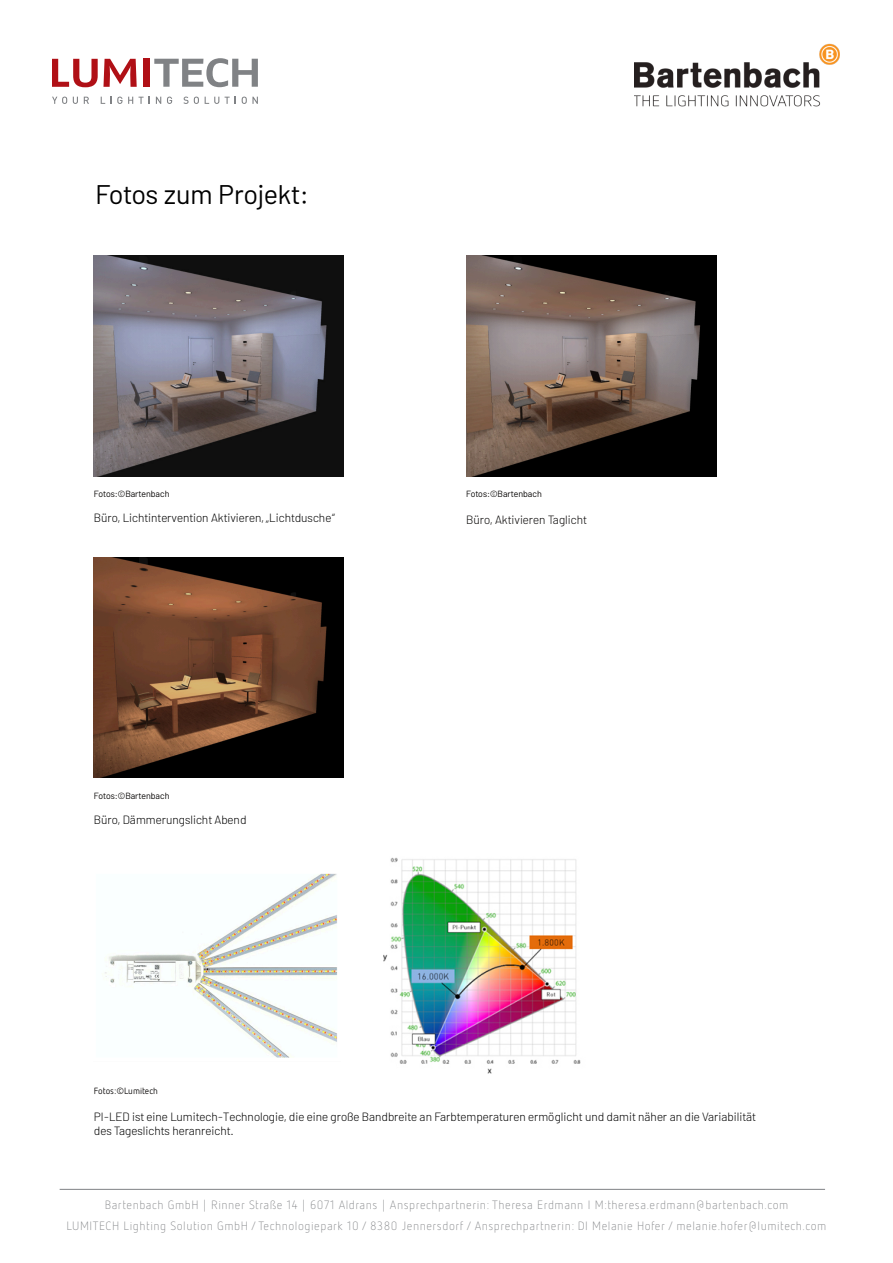
<style>
.page{position:relative;width:893px;height:1263px;background:#fff}
.page>*{position:absolute;margin:0;border:0;box-sizing:border-box;transform-origin:0 0}
.t1{font:27px "Barlow";color:#000}
.t2{font:300 12px "Netto OT";letter-spacing:.045em;color:#808285}
.t3{font:300 12px "Barlow";color:#000}
.t4{font:300 12px "Barlow";color:#070504}
.t5{font:9px "Barlow";color:#070504}
.t6{font:9px "Netto OT";color:#070504}
</style>
<div class="page">
<img style="left:635px;top:43px;width:205px;height:64px">
<hr style="left:60px;top:1189px;width:765px;height:1px;background:#808285">
<svg style="left:52px;top:97px;width:15px;height:7px"></svg>
<svg style="left:73px;top:97px;width:5px;height:7px"></svg>
<svg style="left:84px;top:97px;width:5px;height:7px"></svg>
<svg style="left:101px;top:97px;width:4px;height:7px"></svg>
<svg style="left:111px;top:97px;width:11px;height:7px"></svg>
<svg style="left:128px;top:97px;width:5px;height:7px"></svg>
<svg style="left:139px;top:97px;width:11px;height:7px"></svg>
<svg style="left:156px;top:97px;width:5px;height:7px"></svg>
<svg style="left:167px;top:97px;width:5px;height:7px"></svg>
<svg style="left:183px;top:97px;width:16px;height:7px"></svg>
<svg style="left:205px;top:97px;width:14px;height:7px"></svg>
<svg style="left:225px;top:97px;width:11px;height:7px"></svg>
<svg style="left:242px;top:97px;width:16px;height:7px"></svg>
<svg style="left:154px;top:58px;width:104px;height:29px"></svg>
<div style="left:143px;top:59px;width:6px;height:28px;background:#b01016"></div>
<svg style="left:52px;top:59px;width:85px;height:28px"></svg>
<img style="left:105px;top:873px;width:233px;height:185px">
<img style="left:94px;top:255px;width:250px;height:221px">
<img style="left:94px;top:557px;width:250px;height:221px">
<img style="left:466px;top:255px;width:250px;height:221px">
<img style="left:384px;top:857px;width:197px;height:217px">
<p class="t1" style="left:96px;top:177px;width:215px">Fotos zum Projekt:</p>
<p class="t5" style="left:94px;top:488px;width:77px">Fotos:©Bartenbach</p>
<p class="t3" style="left:94px;top:510px;width:243px">Büro, Lichtintervention Aktivieren, „Lichtdusche“</p>
<p class="t5" style="left:94px;top:790px;width:77px">Fotos:©Bartenbach</p>
<p class="t3" style="left:94px;top:812px;width:154px">Büro, Dämmerungslicht Abend</p>
<p class="t5" style="left:466px;top:488px;width:77px">Fotos:©Bartenbach</p>
<p class="t4" style="left:466px;top:512px;width:122px">Büro, Aktivieren Taglicht</p>
<p class="t6" style="left:94px;top:1087px;width:65px">Fotos:©Lumitech</p>
<p class="t3" style="left:94px;top:1109px;width:664px">PI-LED ist eine Lumitech-Technologie, die eine große Bandbreite an Farbtemperaturen ermöglicht und damit näher an die Variabilität</p>
<p class="t3" style="left:94px;top:1123px;width:142px">des Tageslichts heranreicht.</p>
<p class="t2" style="left:105px;top:1199px;width:685px">Bartenbach GmbH | Rinner Straße 14 | 6071 Aldrans | Ansprechpartnerin: Theresa Erdmann I M:theresa.erdmann@bartenbach.com</p>
<p class="t2" style="left:67px;top:1221px;width:761px">LUMITECH Lighting Solution GmbH / Technologiepark 10 / 8380 Jennersdorf / Ansprechpartnerin: DI Melanie Hofer / melanie.hofer@lumitech.com</p>
</div>
